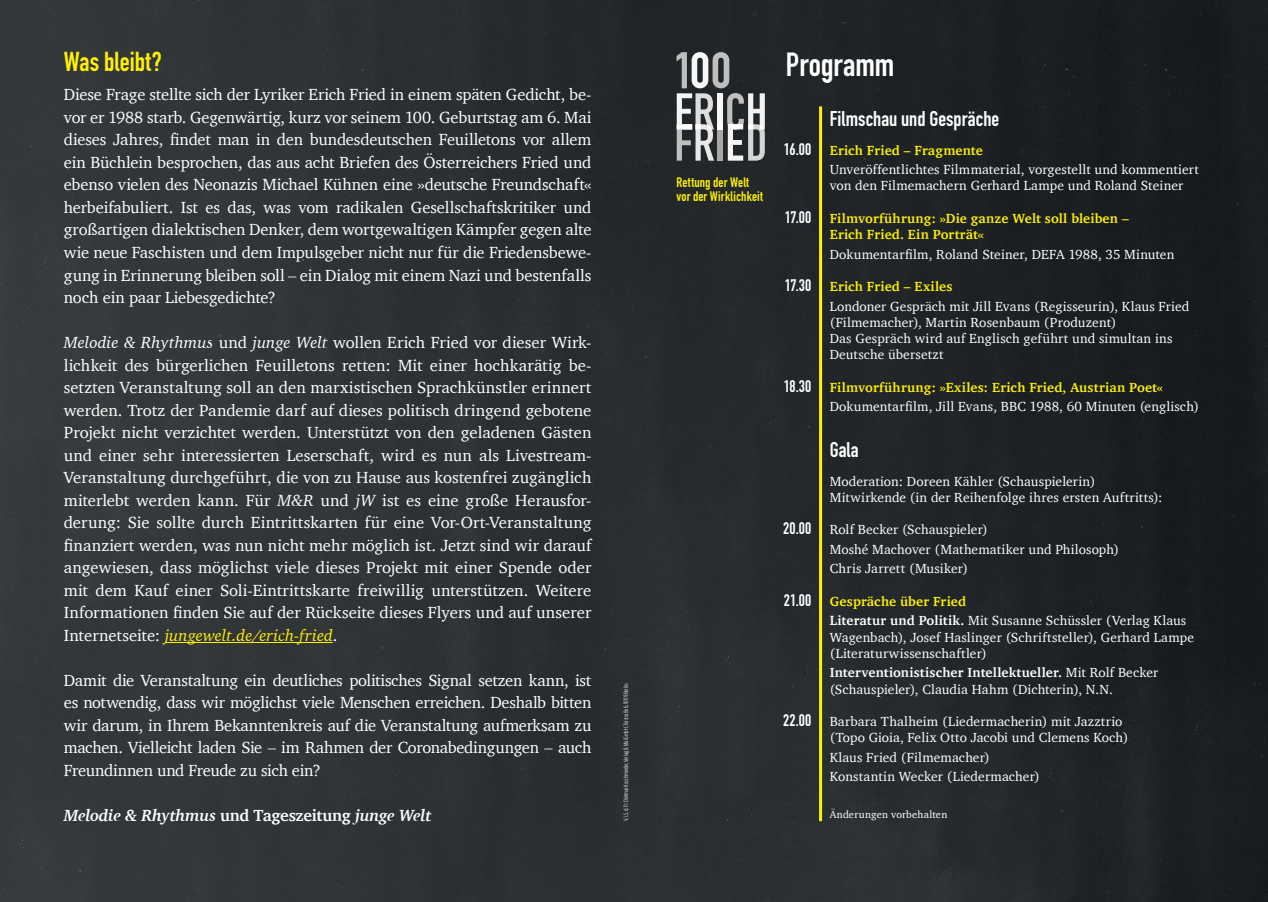
<style>
.page{position:relative;width:1268px;height:902px;background:#fff}
.page>*{position:absolute;margin:0;border:0;box-sizing:border-box;transform-origin:0 0}
.t1{font:700 33px "DIN Condensed";letter-spacing:-.005em;color:#fff}
.t2{font:700 27px "DIN Condensed";letter-spacing:-.005em;color:#fff101}
.t3{font:700 21px "DIN Condensed";color:#fff}
.t4{font:16.5px/22.5px "Charter";letter-spacing:-.01em;color:#fff;text-align:justify}
.t5{font:italic 700 16.5px "Charter";letter-spacing:-.02em;color:#fff}
.t6{font:700 16.5px "DIN Condensed";letter-spacing:.015em;color:#fff}
.t7{font:700 13.65px/13.6px "DIN Condensed";letter-spacing:.01em;color:#fff101}
.t8{font:13.5px/16.2px "Charter";letter-spacing:.01em;color:#fff}
.t9{font:700 13.5px/16.2px "Charter";letter-spacing:.015em;color:#fff101}
.t10{font:10.5px "Charter";letter-spacing:.02em;color:#fff}
.t11{font:6px "Antenna Extra Cond";letter-spacing:-.01em;color:#bcbdc0}
.s1{font-style:italic}
.s2{font-style:italic;color:#fff101}
.s3{font-style:normal}
.s4{font-weight:700;color:#fff101}
.s5{font-weight:700}
</style>
<div class="page">
<img style="left:0;top:0;width:1267px;height:901px">
<hr style="left:165px;top:642px;width:167px;height:1px;background:#fff101">
<hr style="left:819px;top:106px;width:3px;height:715px;background:#fff101">
<svg style="left:676px;top:52px;width:88px;height:109px"></svg>
<h2 class="t2" style="left:64px;top:43px;width:99px">Was bleibt?</h2>
<p class="t4" style="left:64px;top:83px;width:529px">Diese Frage stellte sich der Lyriker Erich Fried in einem späten Gedicht, be&shy;vor er 1988 starb. Gegenwärtig, kurz vor seinem 100. Geburtstag am 6. Mai dieses Jahres, findet man in den bundesdeutschen Feuilletons vor allem ein Büchlein besprochen, das aus acht Briefen des Österreichers Fried und ebenso vielen des Neonazis Michael Kühnen eine »deutsche Freundschaft« herbeifabuliert. Ist es das, was vom radikalen Gesellschaftskritiker und großartigen dialektischen Denker, dem wortgewaltigen Kämpfer gegen alte wie neue Faschisten und dem Impulsgeber nicht nur für die Friedensbewe&shy;gung in Erinnerung bleiben soll – ein Dialog mit einem Nazi und bestenfalls noch ein paar Liebesgedichte?</p>
<p class="t4" style="left:64px;top:331px;width:529px"><span class="s1">Melodie &amp; Rhythmus</span> und <span class="s1">junge Welt</span> wollen Erich Fried vor dieser Wirk&shy;lichkeit des bürgerlichen Feuilletons retten: Mit einer hochkarätig be&shy;setzten Veranstaltung soll an den marxistischen Sprachkünstler erinnert werden. Trotz der Pandemie darf auf dieses politisch dringend gebotene Projekt nicht verzichtet werden. Unterstützt von den geladenen Gästen und einer sehr interessierten Leserschaft, wird es nun als Livestream-Veranstaltung durchgeführt, die von zu Hause aus kostenfrei zugänglich miterlebt werden kann. Für <span class="s1">M&amp;R</span> und <span class="s1">jW</span> ist es eine große Herausfor&shy;derung: Sie sollte durch Eintrittskarten für eine Vor-Ort-Veranstaltung finanziert werden, was nun nicht mehr möglich ist. Jetzt sind wir darauf angewiesen, dass möglichst viele dieses Projekt mit einer Spende oder mit dem Kauf einer Soli-Eintrittskarte freiwillig unterstützen. Weitere Informationen finden Sie auf der Rückseite dieses Flyers und auf unserer Internetseite: <span class="s2">jungewelt.de/erich-fried</span>.</p>
<p class="t4" style="left:64px;top:668px;width:529px">Damit die Veranstaltung ein deutliches politisches Signal setzen kann, ist es notwendig, dass wir möglichst viele Menschen erreichen. Deshalb bitten wir darum, in Ihrem Bekanntenkreis auf die Veranstaltung aufmerksam zu machen. Vielleicht laden Sie – im Rahmen der Coronabedingungen – auch Freundinnen und Freude zu sich ein?</p>
<p class="t5" style="left:64px;top:801px;width:369px">Melodie &amp; Rhythmus <span class="s3">und Tageszeitung</span> junge Welt</p>
<p class="t11" style="left:622px;top:821px;width:140px;rotate:-90deg">V. i. S. d. P.: Dietmar Koschmieder, Verlag 8. Mai GmbH, Torstraße 6, 10119 Berlin.</p>
<p class="t7" style="left:676px;top:176px;width:88px">Rettung der Welt vor der Wirklichkeit</p>
<h1 class="t1" style="left:785px;top:42px;width:110px">Programm</h1>
<p class="t6" style="left:783px;top:138px;width:29px">16.00</p>
<p class="t6" style="left:784px;top:206px;width:28px">17.00</p>
<p class="t6" style="left:784px;top:274px;width:28px">17.30</p>
<p class="t6" style="left:783px;top:375px;width:29px">18.30</p>
<p class="t6" style="left:783px;top:517px;width:30px">20.00</p>
<p class="t6" style="left:783px;top:589px;width:29px">21.00</p>
<p class="t6" style="left:783px;top:709px;width:30px">22.00</p>
<p class="t3" style="left:829px;top:105px;width:171px">Filmschau und Gespräche</p>
<p class="t9" style="left:829px;top:142px;width:155px">Erich Fried – Fragmente</p>
<p class="t8" style="left:829px;top:161px;width:370px">Unveröffentlichtes Filmmaterial, vorgestellt und kommentiert von den Filmemachern Gerhard Lampe und Roland Steiner</p>
<p class="t9" style="left:829px;top:210px;width:300px">Filmvorführung: »Die ganze Welt soll bleiben –<br>Erich Fried. Ein Porträt«</p>
<p class="t8" style="left:829px;top:246px;width:346px">Dokumentarfilm, Roland Steiner, DEFA 1988, 35 Minuten</p>
<p class="t9" style="left:829px;top:278px;width:124px">Erich Fried – Exiles</p>
<p class="t8" style="left:829px;top:297px;width:361px">Londoner Gespräch mit Jill Evans (Regisseurin), Klaus Fried (Filmemacher), Martin Rosenbaum (Produzent)<br>Das Gespräch wird auf Englisch geführt und simultan ins Deutsche übersetzt</p>
<p class="t9" style="left:829px;top:378px;width:334px">Filmvorführung: »Exiles: Erich Fried, Austrian Poet«</p>
<p class="t8" style="left:829px;top:398px;width:371px">Dokumentarfilm, Jill Evans, BBC 1988, 60 Minuten (englisch)</p>
<p class="t3" style="left:829px;top:436px;width:30px">Gala</p>
<p class="t8" style="left:829px;top:473px;width:334px">Moderation: Doreen Kähler (Schauspielerin)<br>Mitwirkende (in der Reihenfolge ihres ersten Auftritts):</p>
<p class="t8" style="left:829px;top:520px;width:291px;line-height:19.5px">Rolf Becker (Schauspieler)<br>Moshé Machover (Mathematiker und Philosoph)<br>Chris Jarrett (Musiker)</p>
<p class="t8" style="left:829px;top:591px;width:358px;line-height:19.5px"><span class="s4">Gespräche über Fried<br></span><span class="s5">Literatur und Politik.</span> Mit Susanne Schüssler (Verlag Klaus</p>
<p class="t8" style="left:829px;top:628px;width:366px">Wagenbach), Josef Haslinger (Schriftsteller), Gerhard Lampe (Literaturwissenschaftler)</p>
<p class="t8" style="left:829px;top:664px;width:330px"><span class="s5">Interventionistischer Intellektueller.</span> Mit Rolf Becker (Schauspieler), Claudia Hahm (Dichterin), N.N.</p>
<p class="t8" style="left:829px;top:713px;width:300px">Barbara Thalheim (Liedermacherin) mit Jazztrio (Topo Gioia, Felix Otto Jacobi und Clemens Koch)</p>
<p class="t8" style="left:829px;top:747px;width:211px;line-height:19.5px">Klaus Fried (Filmemacher)<br>Konstantin Wecker (Liedermacher)</p>
<p class="t10" style="left:829px;top:805px;width:119px">Änderungen vorbehalten</p>
</div>
